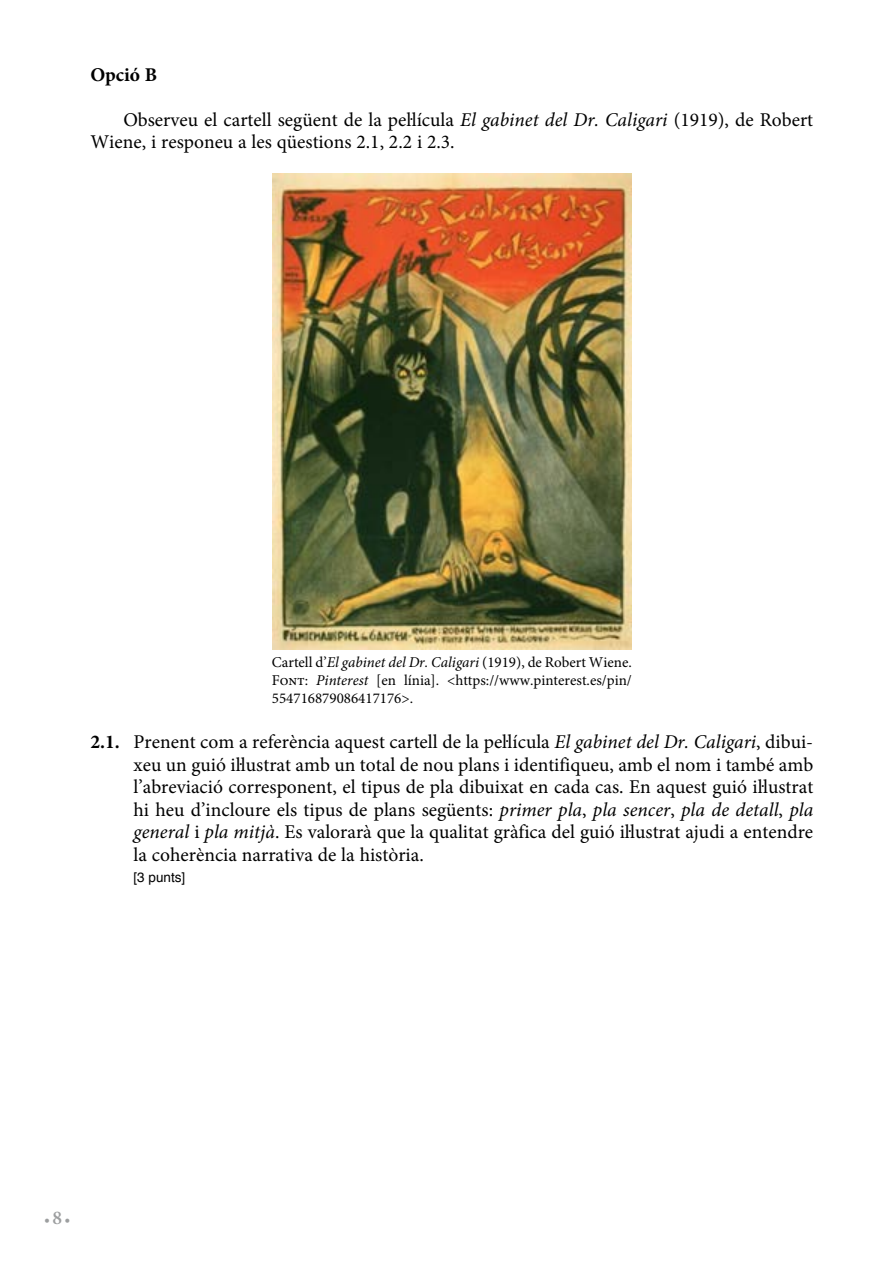
<style>
.page{position:relative;width:893px;height:1263px;background:#fff}
.page>*{position:absolute;margin:0;border:0;box-sizing:border-box;transform-origin:0 0}
.Exercici_1_1{font:19.5px/22.5px "Minion Pro";color:#000;text-align:justify}
.Text{font:19.5px/22.5px "Minion Pro";color:#000}
.Opció{font:700 19.5px "Minion Pro";color:#000}
.Títol_imatge{font:15px/18px "Minion Pro";color:#000}
.t1{font:600 15px "Minion Pro";color:#9c9e9f}
.Puntació_1_1{font:13.5px "Helvetica";color:#000}
.s1{font-style:italic}
.s2{font-weight:700}
.s3{font-size:19.5px}
</style>
<div class="page">
<img style="left:272px;top:174px;width:359px;height:475px">
<p class="Opció" style="left:90px;top:61px;width:68px">Opció B</p>
<p class="Text" style="left:90px;top:108px;width:724px;text-indent:33px">Observeu el cartell següent de la peŀlícula <span class="s1">El gabinet del Dr. Caligari</span> (1919), de Robert<br>Wiene, i responeu a les qüestions 2.1, 2.2 i 2.3.</p>
<p class="Títol_imatge" style="left:272px;top:654px;width:362px">Cartell d’<span class="s1">El gabinet del Dr. Caligari</span> (1919), de Robert Wiene.</p>
<p class="Títol_imatge" style="left:272px;top:672px;width:362px">Font: <span class="s1">Pinterest</span> [en línia]. &lt;https://www.pinterest.es/pin/<br>554716879086417176&gt;.</p>
<p class="Exercici_1_1" style="left:134px;top:731px;width:681px;text-indent:-43px"><span class="s2">2.1.</span> Prenent com a referència aquest cartell de la peŀlícula <span class="s1">El gabinet del Dr. Caligari</span>, dibui&shy;xeu un guió iŀlustrat amb un total de nou plans i identifiqueu, amb el nom i també amb l’abreviació corresponent, el tipus de pla dibuixat en cada cas. En aquest guió iŀlustrat hi heu d’incloure els tipus de plans següents: <span class="s1">primer pla</span>, <span class="s1">pla sencer</span>, <span class="s1">pla de detall</span>, <span class="s1">pla general</span> i <span class="s1">pla mitjà</span>. Es valorarà que la qualitat gràfica del guió iŀlustrat ajudi a entendre la coherència narrativa de la història.</p>
<p class="Puntació_1_1" style="left:134px;top:867px;width:53px">[3 punts]</p>
<p class="t1" style="left:44px;top:1209px;width:28px">• <span class="s3">8</span> •</p>
</div>
